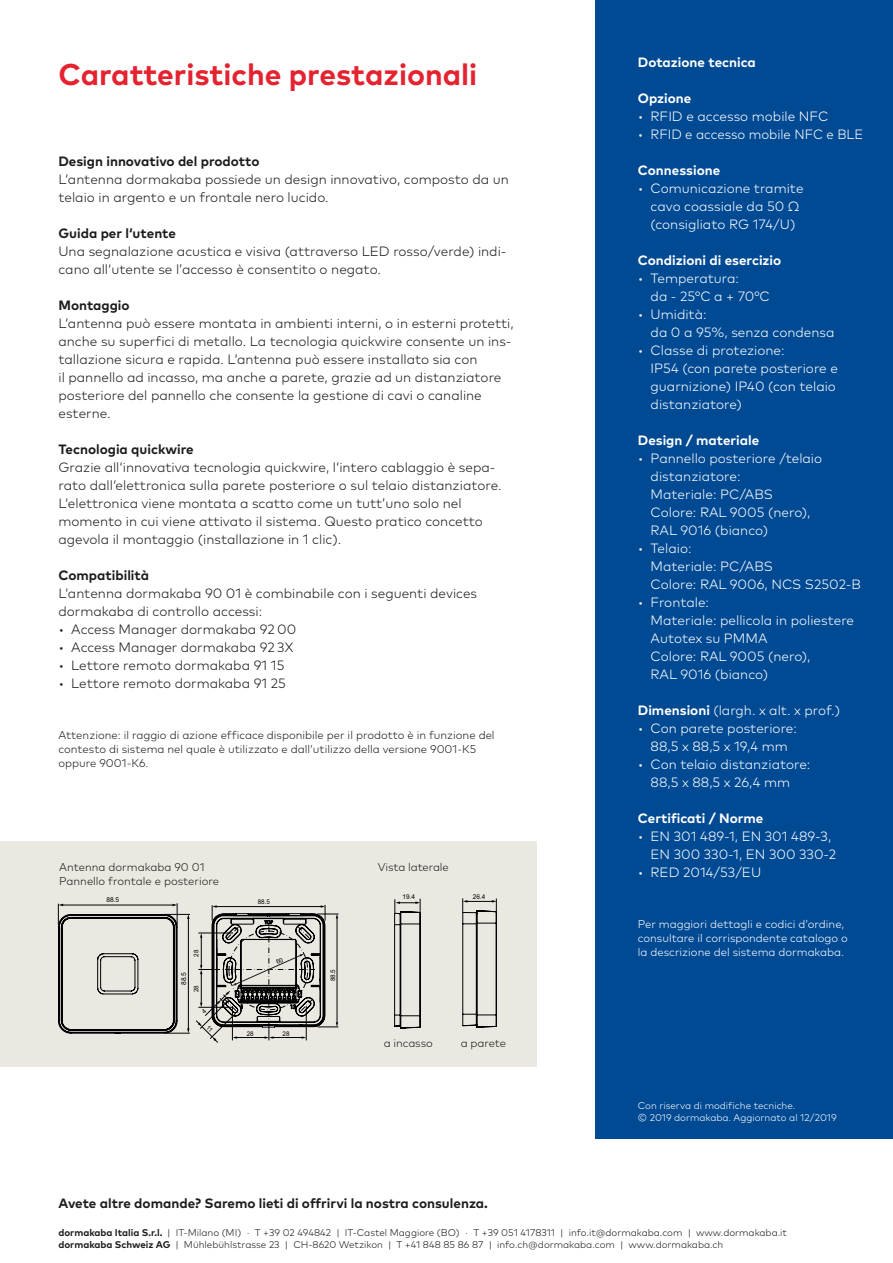
<style>
.page{position:relative;width:893px;height:1263px;background:#fff}
.page>*{position:absolute;margin:0;border:0;box-sizing:border-box;transform-origin:0 0}
.t1{font:700 30px "Mark Pro";color:#e52330}
.t2{font:300 13.5px/18px "Mark Pro";color:#1d1d1b}
.t3{font:300 13.5px/18px "Mark Pro";color:#fff}
.t4{font:700 13.5px "Mark Pro";color:#1d1d1b}
.t5{font:700 13.5px "Mark Pro";color:#fff}
.t6{font:300 11.25px/14.2px "Mark Pro";color:#1d1d1b}
.t7{font:300 11.25px/14.2px "Mark Pro";color:#fff}
.t8{font:300 9.75px/12px "Mark Pro";color:#1d1d1b}
.t9{font:300 9.75px/12px "Mark Pro";color:#fff}
.t10{font:6.75px "Arial";color:#020203}
.t11{font:6.6px "Arial";color:#020203}
.t12{font:6.45px "Arial";color:#020203}
.s1{font-weight:700}
</style>
<div class="page">
<div style="left:0;top:841px;width:537px;height:225px;background:#eae8e1"></div>
<svg style="left:58px;top:903px;width:132px;height:131px"></svg>
<svg style="left:394px;top:899px;width:27px;height:130px"></svg>
<svg style="left:462px;top:898px;width:35px;height:129px"></svg>
<div style="left:141px;top:922px;width:24px;height:17px;background:#eae8e1"></div>
<div style="left:595px;top:0;width:298px;height:1138px;background:#004a94"></div>
<svg style="left:196px;top:904px;width:142px;height:138px"></svg>
<h1 class="t1" style="left:58px;top:52px;width:420px">Caratteristiche prestazionali</h1>
<p class="t4" style="left:58px;top:151px;width:202px">Design innovativo del prodotto</p>
<p class="t2" style="left:58px;top:170px;width:452px">L‘antenna dormakaba possiede un design innovativo, composto da un telaio in argento e un frontale nero lucido.</p>
<p class="t4" style="left:58px;top:223px;width:119px">Guida per l‘utente</p>
<p class="t2" style="left:58px;top:242px;width:450px">Una segnalazione acustica e visiva (attraverso LED rosso/verde) indi&shy;cano all‘utente se l’accesso è consentito o negato.</p>
<p class="t4" style="left:58px;top:295px;width:73px">Montaggio</p>
<p class="t2" style="left:58px;top:314px;width:457px">L‘antenna può essere montata in ambienti interni, o in esterni protetti, anche su superfici di metallo. La tecnologia quickwire consente un ins&shy;tallazione sicura e rapida. L‘antenna può essere installato sia con<br>il pannello ad incasso, ma anche a parete, grazie ad un distanziatore posteriore del pannello che consente la gestione di cavi o canaline esterne.</p>
<p class="t4" style="left:58px;top:439px;width:137px">Tecnologia quickwire</p>
<p class="t2" style="left:58px;top:458px;width:445px">Grazie all‘innovativa tecnologia quickwire, l‘intero cablaggio è sepa&shy;rato dall‘elettronica sulla parete posteriore o sul telaio distanziatore.<br>L‘elettronica viene montata a scatto come un tutt’uno solo nel momento in cui viene attivato il sistema. Questo pratico concetto agevola il montaggio (installazione in 1 clic).</p>
<p class="t4" style="left:58px;top:565px;width:92px">Compatibilità</p>
<p class="t2" style="left:58px;top:584px;width:420px">L‘antenna dormakaba 90 01 è combinabile con i seguenti devices dormakaba di controllo accessi:</p>
<p class="t2" style="left:58px;top:620px;width:239px">• Access Manager dormakaba 92 00</p>
<p class="t2" style="left:58px;top:638px;width:237px">• Access Manager dormakaba 92 3X</p>
<p class="t2" style="left:58px;top:656px;width:227px">• Lettore remoto dormakaba 91 15</p>
<p class="t2" style="left:58px;top:674px;width:229px">• Lettore remoto dormakaba 91 25</p>
<p class="t6" style="left:58px;top:727px;width:438px">Attenzione: il raggio di azione efficace disponibile per il prodotto è in funzione del contesto di sistema nel quale è utilizzato e dall‘utilizzo della versione 9001-K5 oppure 9001-K6.</p>
<p class="t6" style="left:59px;top:859px;width:161px">Antenna dormakaba 90 01<br>Pannello frontale e posteriore</p>
<p class="t6" style="left:378px;top:859px;width:72px">Vista laterale</p>
<p class="t10" style="left:106px;top:895px;width:14px">88.5</p>
<p class="t12" style="left:258px;top:897px;width:14px">88.5</p>
<p class="t11" style="left:403px;top:892px;width:14px">19.4</p>
<p class="t11" style="left:473px;top:893px;width:14px">26.4</p>
<p class="t12" style="left:192px;top:957px;width:9px;rotate:-90deg">28</p>
<p class="t12" style="left:192px;top:992px;width:9px;rotate:-90deg">28</p>
<p class="t10" style="left:179px;top:985px;width:14px;rotate:-90deg">88.5</p>
<p class="t12" style="left:329px;top:981px;width:14px;rotate:-90deg">88.5</p>
<p class="t12" style="left:247px;top:1029px;width:9px">28</p>
<p class="t12" style="left:283px;top:1029px;width:9px">28</p>
<p class="t6" style="left:384px;top:1035px;width:50px">a incasso</p>
<p class="t6" style="left:461px;top:1035px;width:47px">a parete</p>
<p class="t5" style="left:638px;top:52px;width:120px">Dotazione tecnica</p>
<p class="t5" style="left:638px;top:88px;width:55px">Opzione</p>
<p class="t3" style="left:638px;top:107px;width:192px">• RFID e accesso mobile NFC</p>
<p class="t3" style="left:638px;top:125px;width:227px">• RFID e accesso mobile NFC e BLE</p>
<p class="t5" style="left:638px;top:160px;width:84px">Connessione</p>
<p class="t3" style="left:651px;top:179px;width:154px;text-indent:-13px">• Comunicazione tramite cavo coassiale da 50 Ω (consigliato RG 174/U)</p>
<p class="t5" style="left:638px;top:250px;width:145px">Condizioni di esercizio</p>
<p class="t3" style="left:651px;top:269px;width:121px;text-indent:-13px">• Temperatura:<br>da - 25°C a + 70°C</p>
<p class="t3" style="left:651px;top:305px;width:185px;text-indent:-13px">• Umidità:<br>da 0 a 95%, senza condensa</p>
<p class="t3" style="left:651px;top:341px;width:189px;text-indent:-13px">• Classe di protezione:<br>IP54 (con parete posteriore e guarnizione) IP40 (con telaio distanziatore)</p>
<p class="t5" style="left:638px;top:430px;width:123px">Design / materiale</p>
<p class="t3" style="left:651px;top:449px;width:173px;text-indent:-13px">• Pannello posteriore /telaio distanziatore:<br>Materiale: PC/ABS<br>Colore: RAL 9005 (nero),<br>RAL 9016 (bianco)</p>
<p class="t3" style="left:651px;top:539px;width:212px;text-indent:-13px">• Telaio:<br>Materiale: PC/ABS<br>Colore: RAL 9006, NCS S2502-B</p>
<p class="t3" style="left:651px;top:593px;width:205px;text-indent:-13px">• Frontale:<br>Materiale: pellicola in poliestere<br>Autotex su PMMA<br>Colore: RAL 9005 (nero),<br>RAL 9016 (bianco)</p>
<p class="t3" style="left:638px;top:701px;width:204px"><span class="s1">Dimensioni</span> (largh. x alt. x prof.)</p>
<p class="t3" style="left:638px;top:719px;width:161px;text-align:center">• Con parete posteriore:<br>88,5 x 88,5 x 19,4 mm</p>
<p class="t3" style="left:638px;top:755px;width:174px;text-align:center">• Con telaio distanziatore:<br>88,5 x 88,5 x 26,4 mm</p>
<p class="t5" style="left:638px;top:808px;width:127px">Certificati / Norme</p>
<p class="t3" style="left:651px;top:827px;width:187px;text-indent:-13px">• EN 301 489-1, EN 301 489-3,<br>EN 300 330-1, EN 300 330-2</p>
<p class="t3" style="left:638px;top:863px;width:125px">• RED 2014/53/EU</p>
<p class="t7" style="left:638px;top:916px;width:211px">Per maggiori dettagli e codici d’ordine, consultare il corrispondente catalogo o la descrizione del sistema dormakaba.</p>
<p class="t9" style="left:638px;top:1098px;width:200px">Con riserva di modifiche tecniche.<br>© 2019 dormakaba. Aggiornato al 12/2019</p>
<p class="t4" style="left:58px;top:1193px;width:431px">Avete altre domande? Saremo lieti di offrirvi la nostra consulenza.</p>
<p class="t8" style="left:58px;top:1226px;width:730px"><span class="s1">dormakaba Italia S.r.l.</span> | IT-Milano (MI) · T +39 02 494842 | IT-Castel Maggiore (BO) · T +39 051 4178311 | info.it@dormakaba.com | www.dormakaba.it <span class="s1">dormakaba Schweiz AG</span> | Mühlebühlstrasse 23 | CH-8620 Wetzikon | T +41 848 85 86 87 | info.ch@dormakaba.com | www.dormakaba.ch</p>
</div>
